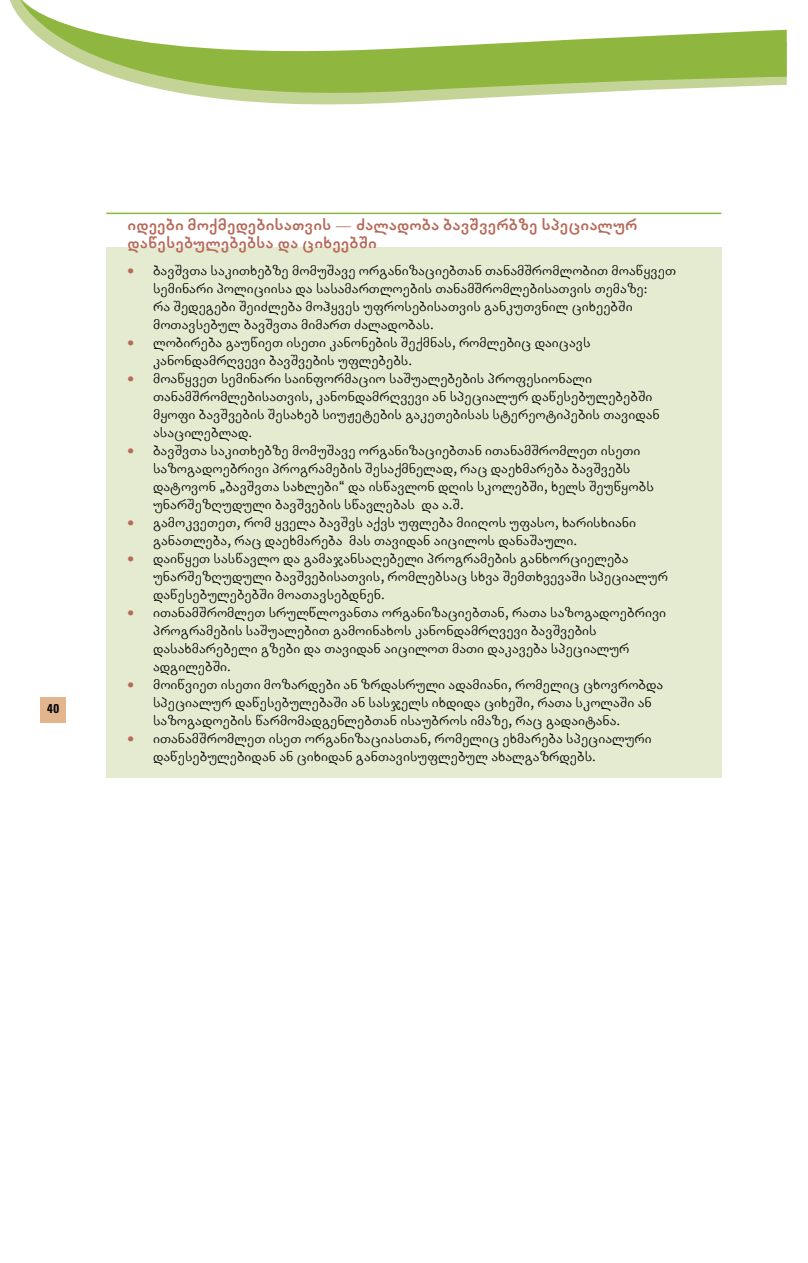
<style>
.page{position:relative;width:808px;height:1263px;background:#fff}
.page>*{position:absolute;margin:0;border:0;box-sizing:border-box;transform-origin:0 0}
.t1{font:700 16.5px/18px "Kolhety";color:#b86958}
.t2{font:14.25px/18px "Kolhety Normal";color:#000}
.t3{font:700 condensed 12.75px "Univers";color:#000}
.s1{color:#b86958}
</style>
<div class="page">
<svg style="left:15px;top:0;width:772px;height:105px"></svg>
<div style="left:40px;top:697px;width:26px;height:26px;background:#e3b58f"></div>
<div style="left:106px;top:247px;width:615px;height:531px;background:#e4ebd1"></div>
<hr style="left:106px;top:213px;width:615px;height:1px;background:#8fb63e">
<p class="t3" style="left:47px;top:701px;width:14px">40</p>
<p class="t1" style="left:128px;top:216px;width:512px">IDEEBI MOQMEDEBISATVIS _ ZALADOBA BAVSVERBZE SPECIALUR<br>DAWESEBULEBEBSA DA CIXEEBSI</p>
<p class="t2" style="left:153px;top:262px;width:524px;text-indent:-26px"><span class="s1">•</span> BAVSVTA SAKITXEBZE MOMUSAVE ORGANIZACIEBTAN TANAMSROMLOBIT MOAWYVET SEMINARI POLICIISA DA SASAMARTLOEBIS TANAMSROMLEBISATVIS TEMAZE:<br>RA SEDEGEBI SEIZLEBA MOHYVES UFROSEBISATVIS GANKUTVNIL CIXEEBSI MOTAVSEBUL BAVSVTA MIMART ZALADOBAS.</p>
<p class="t2" style="left:153px;top:334px;width:439px;text-indent:-26px"><span class="s1">•</span> LOBIREBA GAUWIET ISETI KANONEBIS SEQMNAS, ROMLEBIC DAICAVS<br>KANONDAMRRVEVI BAVSVEBIS UFLEBEBS.</p>
<p class="t2" style="left:153px;top:370px;width:508px;text-indent:-26px"><span class="s1">•</span> MOAWYVET SEMINARI SAINFORMACIO SASUALEBEBIS PROFESIONALI TANAMSROMLEBISATVIS, KANONDAMRRVEVI AN SPECIALUR DAWESEBULEBEBSI MYOFI BAVSVEBIS SESAXEB SIUJETEBIS GAKETEBISAS STEREOTIPEBIS TAVIDAN ASACILEBLAD.</p>
<p class="t2" style="left:153px;top:442px;width:502px;text-indent:-26px"><span class="s1">•</span> BAVSVTA SAKITXEBZE MOMUSAVE ORGANIZACIEBTAN ITANAMSROMLET ISETI SAZOGADOEBRIVI PROGRAMEBIS SESAQMNELAD, RAC DAEXMAREBA BAVSVEBS DATOVON `BAVSVTA SAXLEBI~ DA ISWAVLON DRIS SKOLEBSI, XELS SEUWYOBS UNARSEZRUDULI BAVSVEBIS SWAVLEBAS DA A.S.</p>
<p class="t2" style="left:153px;top:514px;width:484px;text-indent:-26px"><span class="s1">•</span> GAMOKVETET, ROM YVELA BAVSVS AQVS UFLEBA MIIROS UFASO, XARISXIANI<br>GANATLEBA, RAC DAEXMAREBA MAS TAVIDAN AICILOS DANASAULI.</p>
<p class="t2" style="left:153px;top:550px;width:516px;text-indent:-26px"><span class="s1">•</span> DAIWYET SASWAVLO DA GAMAJANSAREBELI PROGRAMEBIS GANXORCIELEBA<br>UNARSEZRUDULI BAVSVEBISATVIS, ROMLEBSAC SXVA SEMTXVEVASI SPECIALUR<br>DAWESEBULEBEBSI MOATAVSEBDNEN.</p>
<p class="t2" style="left:153px;top:604px;width:515px;text-indent:-26px"><span class="s1">•</span> ITANAMSROMLET SRULWLOVANTA ORGANIZACIEBTAN, RATA SAZOGADOEBRIVI PROGRAMEBIS SASUALEBIT GAMOINAXOS KANONDAMRRVEVI BAVSVEBIS DASAXMAREBELI GZEBI DA TAVIDAN AICILOT MATI DAKAVEBA SPECIALUR ADGILEBSI.</p>
<p class="t2" style="left:153px;top:676px;width:512px;text-indent:-26px"><span class="s1">•</span> MOIWVIET ISETI MOZARDEBI AN ZRDASRULI ADAMIANI, ROMELIC CXOVROBDA<br>SPECIALUR DAWESEBULEBASI AN SASJELS IXDIDA CIXESI, RATA SKOLASI AN<br>SAZOGADOEBIS WARMOMADGENLEBTAN ISAUBROS IMAZE, RAC GADAITANA.</p>
<p class="t2" style="left:153px;top:730px;width:500px;text-indent:-26px"><span class="s1">•</span> ITANAMSROMLET ISET ORGANIZACIASTAN, ROMELIC EXMAREBA SPECIALURI<br>DAWESEBULEBIDAN AN CIXIDAN GANTAVISUFLEBUL AXALGAZRDEBS.</p>
</div>
